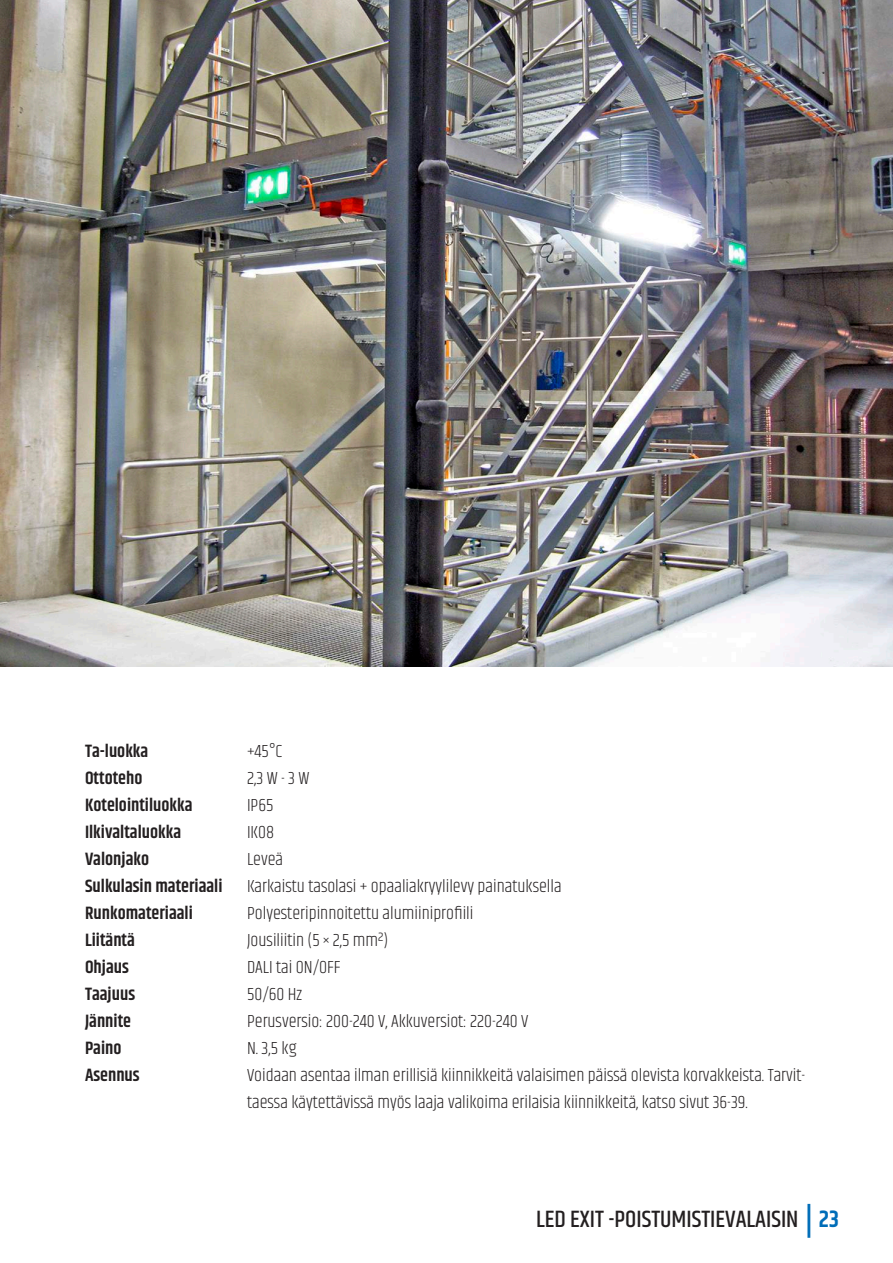
<style>
.page{position:relative;width:893px;height:1263px;background:#fff}
.page>*{position:absolute;margin:0;border:0;box-sizing:border-box;transform-origin:0 0}
.t1{font:500 24px "Khand";color:#231f20}
.t2{font:300 18px/27px "Khand";color:#231f20}
.t3{font:600 18px "Khand";color:#231f20}
.s1{font-weight:600;font-size:33px;color:#006db8}
.s2{font-weight:600;color:#006db8}
</style>
<div class="page">
<img style="left:0;top:0;width:893px;height:667px">
<p class="t3" style="left:85px;top:739px;width:65px">Ta-luokka</p>
<p class="t2" style="left:247px;top:738px;width:37px">+45°C</p>
<p class="t3" style="left:85px;top:766px;width:59px">Ottoteho</p>
<p class="t2" style="left:247px;top:765px;width:64px">2,3 W - 3 W</p>
<p class="t3" style="left:85px;top:793px;width:109px">Kotelointiluokka</p>
<p class="t2" style="left:247px;top:792px;width:28px">IP65</p>
<p class="t3" style="left:85px;top:820px;width:98px">Ilkivaltaluokka</p>
<p class="t2" style="left:247px;top:819px;width:29px">IK08</p>
<p class="t3" style="left:85px;top:847px;width:66px">Valonjako</p>
<p class="t2" style="left:247px;top:846px;width:38px">Leveä</p>
<p class="t3" style="left:85px;top:874px;width:139px">Sulkulasin materiaali</p>
<p class="t2" style="left:247px;top:873px;width:316px">Karkaistu tasolasi + opaaliakryylilevy painatuksella</p>
<p class="t3" style="left:85px;top:901px;width:109px">Runkomateriaali</p>
<p class="t2" style="left:247px;top:900px;width:228px">Polyesteripinnoitettu alumiiniprofiili</p>
<p class="t3" style="left:85px;top:928px;width:51px">Liitäntä</p>
<p class="t2" style="left:247px;top:927px;width:143px">Jousiliitin (5 × 2,5 mm²)</p>
<p class="t3" style="left:85px;top:955px;width:45px">Ohjaus</p>
<p class="t2" style="left:247px;top:954px;width:95px">DALI tai ON/OFF</p>
<p class="t3" style="left:85px;top:982px;width:52px">Taajuus</p>
<p class="t2" style="left:247px;top:981px;width:57px">50/60 Hz</p>
<p class="t3" style="left:85px;top:1009px;width:47px">Jännite</p>
<p class="t2" style="left:247px;top:1008px;width:283px">Perusversio: 200-240 V, Akkuversiot: 220-240 V</p>
<p class="t3" style="left:85px;top:1036px;width:38px">Paino</p>
<p class="t2" style="left:247px;top:1035px;width:51px">N. 3,5 kg</p>
<p class="t3" style="left:85px;top:1063px;width:56px">Asennus</p>
<p class="t2" style="left:247px;top:1062px;width:560px">Voidaan asentaa ilman erillisiä kiinnikkeitä valaisimen päissä olevista korvakkeista. Tarvit&shy;taessa käytettävissä myös laaja valikoima erilaisia kiinnikkeitä, katso sivut 36-39.</p>
<h1 class="t1" style="left:536px;top:1204px;width:304px">LED EXIT -POISTUMISTIEVALAISIN <span class="s1">|</span> <span class="s2">23</span></h1>
</div>
